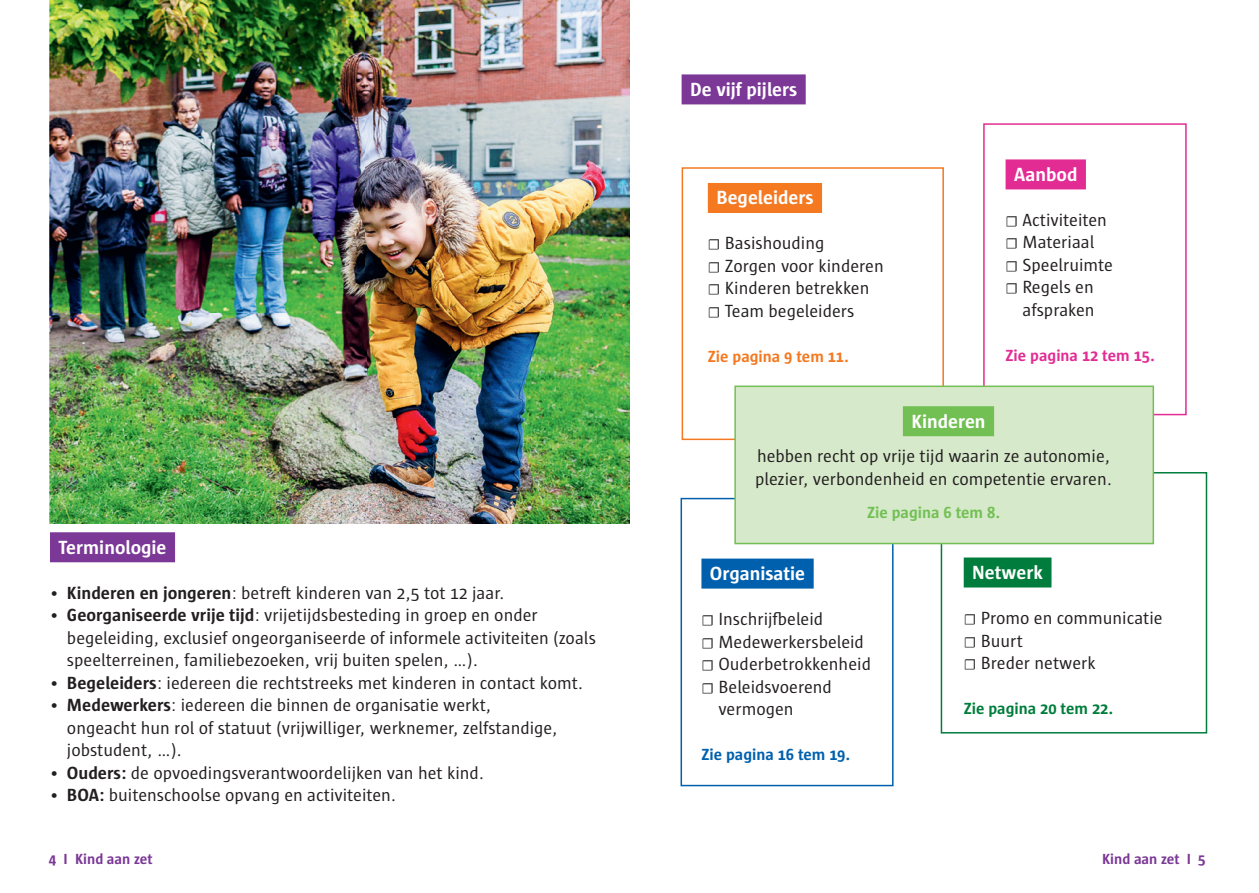
<style>
.page{position:relative;width:1259px;height:893px;background:#fff}
.page>*{position:absolute;margin:0;border:0;box-sizing:border-box;transform-origin:0 0}
.t1{font:700 19.5px "Sun Antwerpen";color:#fff}
.t2{font:18px/22.5px "Sun Antwerpen";color:#231f20}
.t3{font:700 16.5px "Sun Antwerpen";color:#007d3c}
.t4{font:700 16.5px "Sun Antwerpen";color:#e22c94}
.t5{font:700 16.5px "Sun Antwerpen";color:#0160ad}
.t6{font:700 16.5px "Sun Antwerpen";color:#f47921}
.t7{font:700 16.5px "Sun Antwerpen";color:#72c054}
.t8{font:700 15px "Sun Antwerpen";color:#7b3896}
.s1{font-family:"Minion Pro";font-size:15px}
.s2{font-weight:700}
</style>
<div class="page">
<div style="left:681px;top:167px;width:263px;height:273px;border:2px solid #f47921"></div>
<div style="left:680px;top:498px;width:213px;height:288px;border:2px solid #0160ad"></div>
<div style="left:940px;top:472px;width:267px;height:261px;border:2px solid #007d3c"></div>
<div style="left:983px;top:123px;width:203px;height:292px;border:2px solid #e22c94"></div>
<div style="left:681px;top:74px;width:124px;height:30px;background:#7b3896"></div>
<div style="left:735px;top:386px;width:418px;height:158px;background:#d6e9ca"></div>
<div style="left:903px;top:406px;width:91px;height:30px;background:#72c054"></div>
<div style="left:734px;top:386px;width:420px;height:158px;border:2px solid #72c054"></div>
<div style="left:963px;top:557px;width:88px;height:30px;background:#007d3c"></div>
<div style="left:1005px;top:159px;width:81px;height:30px;background:#e22c94"></div>
<div style="left:708px;top:183px;width:114px;height:30px;background:#f47921"></div>
<div style="left:701px;top:559px;width:112px;height:30px;background:#0160ad"></div>
<div style="left:50px;top:532px;width:125px;height:30px;background:#7b3896"></div>
<img style="left:50px;top:0;width:579px;height:524px">
<p class="t1" style="left:690px;top:78px;width:109px">De vijf pijlers</p>
<p class="t1" style="left:716px;top:187px;width:99px">Begeleiders</p>
<p class="t2" style="left:708px;top:232px;width:177px"><span class="s1">☐</span> Basishouding<br><span class="s1">☐</span> Zorgen voor kinderen <span class="s1">☐</span> Kinderen betrekken <span class="s1">☐</span> Team begeleiders</p>
<p class="t6" style="left:708px;top:347px;width:143px">Zie pagina 9 tem 11.</p>
<p class="t1" style="left:1014px;top:163px;width:65px">Aanbod</p>
<p class="t2" style="left:1005px;top:208px;width:109px"><span class="s1">☐</span> Activiteiten <span class="s1">☐</span> Materiaal<br><span class="s1">☐</span> Speelruimte <span class="s1">☐</span> Regels en</p>
<p class="t2" style="left:1022px;top:298px;width:74px">afspraken</p>
<p class="t4" style="left:1005px;top:346px;width:151px">Zie pagina 12 tem 15.</p>
<p class="t1" style="left:58px;top:536px;width:110px">Terminologie</p>
<p class="t2" style="left:50px;top:581px;width:456px">• <span class="s2">Kinderen en jongeren</span>: betreft kinderen van 2,5 tot 12 jaar.</p>
<p class="t2" style="left:67px;top:604px;width:530px;text-indent:-17px">• <span class="s2">Georganiseerde vrije tijd</span>: vrijetijdsbesteding in groep en onder begeleiding, exclusief ongeorganiseerde of informele activiteiten (zoals speelterreinen, familiebezoeken, vrij buiten spelen, ...).</p>
<p class="t2" style="left:50px;top:671px;width:535px">• <span class="s2">Begeleiders</span>: iedereen die rechtstreeks met kinderen in contact komt.</p>
<p class="t2" style="left:67px;top:694px;width:492px;text-indent:-17px">• <span class="s2">Medewerkers</span>: iedereen die binnen de organisatie werkt, ongeacht hun rol of statuut (vrijwilliger, werknemer, zelfstandige, jobstudent, ...).</p>
<p class="t2" style="left:50px;top:761px;width:435px">• <span class="s2">Ouders:</span> de opvoedingsverantwoordelijken van het kind.</p>
<p class="t2" style="left:50px;top:784px;width:348px">• <span class="s2">BOA:</span> buitenschoolse opvang en activiteiten.</p>
<p class="t1" style="left:911px;top:410px;width:76px">Kinderen</p>
<p class="t2" style="left:755px;top:445px;width:358px">hebben recht op vrije tijd waarin ze autonomie, plezier, verbondenheid en competentie ervaren.</p>
<p class="t7" style="left:867px;top:503px;width:135px">Zie pagina 6 tem 8.</p>
<p class="t1" style="left:710px;top:562px;width:97px">Organisatie</p>
<p class="t2" style="left:701px;top:607px;width:123px"><span class="s1">☐</span> Inschrijfbeleid</p>
<p class="t2" style="left:701px;top:630px;width:164px"><span class="s1">☐</span> Medewerkersbeleid</p>
<p class="t2" style="left:701px;top:652px;width:171px"><span class="s1">☐</span> Ouderbetrokkenheid</p>
<p class="t2" style="left:701px;top:675px;width:132px"><span class="s1">☐</span> Beleidsvoerend</p>
<p class="t2" style="left:718px;top:697px;width:77px">vermogen</p>
<p class="t5" style="left:701px;top:745px;width:150px">Zie pagina 16 tem 19.</p>
<p class="t1" style="left:972px;top:561px;width:72px">Netwerk</p>
<p class="t2" style="left:963px;top:606px;width:200px"><span class="s1">☐</span> Promo en communicatie <span class="s1">☐</span> Buurt<br><span class="s1">☐</span> Breder netwerk</p>
<p class="t3" style="left:963px;top:699px;width:151px">Zie pagina 20 tem 22.</p>
<p class="t8" style="left:49px;top:850px;width:105px">4 I Kind aan zet</p>
<p class="t8" style="left:1102px;top:850px;width:105px">Kind aan zet I 5</p>
</div>
